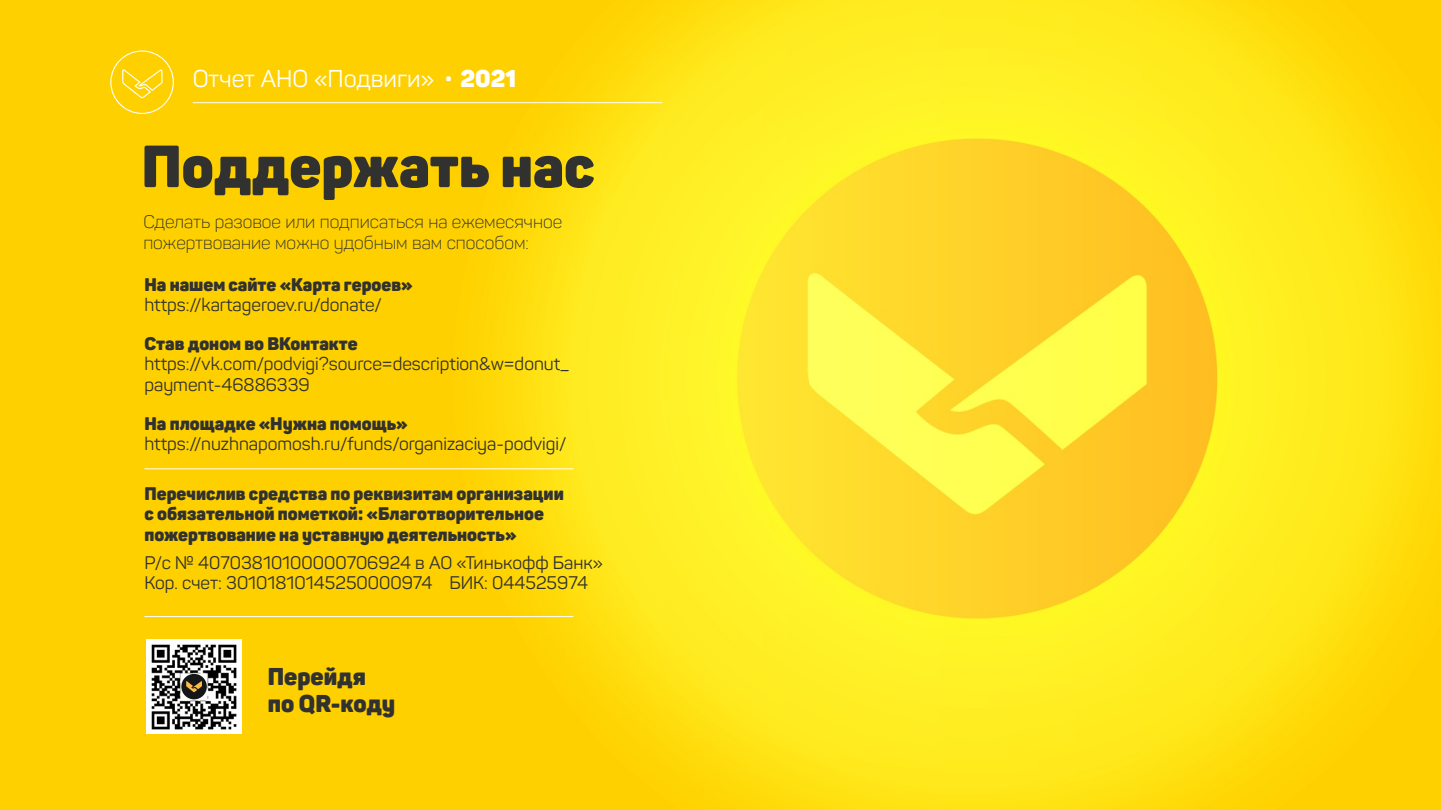
<style>
.page{position:relative;width:1441px;height:810px;background:#fff}
.page>*{position:absolute;margin:0;border:0;box-sizing:border-box;transform-origin:0 0}
.t1{font:900 58.5px "Panton";color:#313130}
.t2{font:24px "Panton";color:#fff}
.t3{font:900 24px/27px "Panton";color:#313130}
.t4{font:900 24px "Panton";color:#fff}
.t5{font:18px/20.2px "Panton";color:#313130}
.t6{font:900 18px/20.2px "Panton";color:#313130}
.t7{font:300 18px/20.2px "Panton";color:#313130}
.s1{font-weight:900}
</style>
<div class="page">
<img style="left:0;top:0;width:1440px;height:810px">
<hr style="left:144px;top:468px;width:429px;height:1px;background:#fff">
<hr style="left:144px;top:616px;width:429px;height:1px;background:#fff">
<img style="left:147px;top:639px;width:94px;height:95px">
<div style="left:181px;top:674px;width:26px;height:25px;background:#151616;border-radius:50%"></div>
<svg style="left:186px;top:681px;width:16px;height:11px"></svg>
<hr style="left:193px;top:102px;width:469px;height:1px;background:#fff">
<svg style="left:110px;top:50px;width:64px;height:65px;background:#fed418"></svg>
<h2 class="t2" style="left:193px;top:69px;width:325px">Отчет АНО «Подвиги» <span class="s1">2021</span></h2>
<h2 class="t4" style="left:445px;top:63px;width:8px">.</h2>
<h1 class="t1" style="left:141px;top:144px;width:454px">Поддержать нас</h1>
<p class="t7" style="left:143px;top:214px;width:420px">Сделать разовое или подписаться на ежемесячное пожертвование можно удобным вам способом:</p>
<p class="t6" style="left:144px;top:277px;width:270px">На нашем сайте «Карта героев»</p>
<p class="t5" style="left:144px;top:297px;width:239px">https://kartageroev.ru/donate/</p>
<p class="t6" style="left:144px;top:336px;width:215px">Став доном во ВКонтакте</p>
<p class="t5" style="left:144px;top:356px;width:426px">https://vk.com/podvigi?source=description&amp;w=donut_ payment-46886339</p>
<p class="t6" style="left:144px;top:415px;width:265px">На площадке «Нужна помощь»</p>
<p class="t5" style="left:144px;top:435px;width:423px">https://nuzhnapomosh.ru/funds/organizaciya-podvigi/</p>
<p class="t6" style="left:144px;top:486px;width:421px">Перечислив средства по реквизитам организации с обязательной пометкой: «Благотворительное пожертвование на уставную деятельность»</p>
<p class="t5" style="left:144px;top:554px;width:460px">Р/с № 40703810100000706924 в АО «Тинькофф Банк»<br>Кор. счет: 30101810145250000974 БИК: 044525974</p>
<h2 class="t3" style="left:268px;top:666px;width:129px">Перейдя по QR-коду</h2>
</div>
